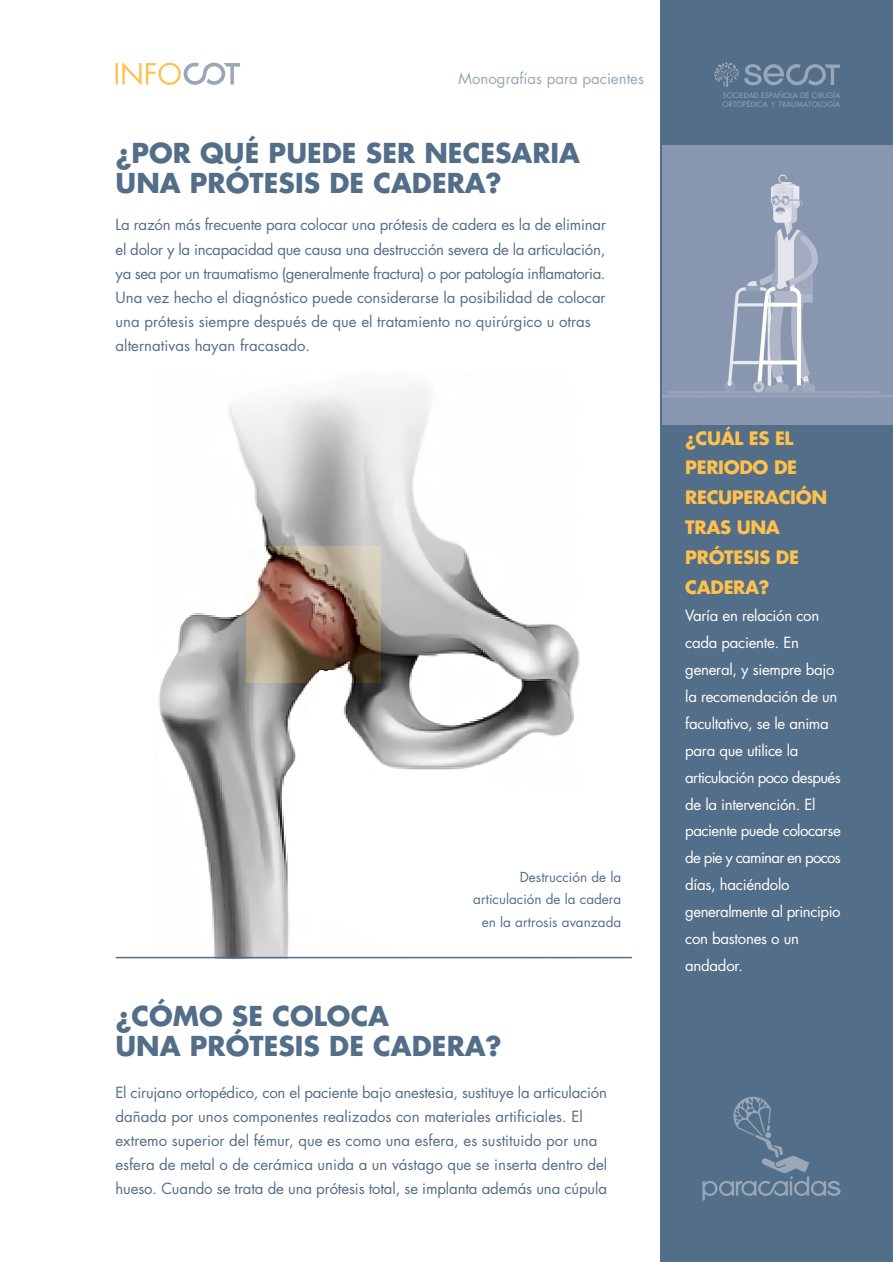
<style>
.page{position:relative;width:893px;height:1262px;background:#fff}
.page>*{position:absolute;margin:0;border:0;box-sizing:border-box;transform-origin:0 0}
.t1{font:700 26.7px/30.6px "Futura Std";color:#536e88}
.t2{font:700 18px/29.8px "Futura Std";letter-spacing:-.02em;color:#ffc14d}
.t3{font:15px/24px "Futura";letter-spacing:-.005em;color:#536e88}
.t4{font:15px/26.8px "Futura";letter-spacing:-.02em;color:#fff}
.t5{font:15px "Futura";color:#98a8b8}
.t6{font:13.5px/22.5px "Futura";color:#536e88;text-align:right}
.t7{font:7.2px/8.9px "Futura";letter-spacing:.015em;color:#98a8b8}
</style>
<div class="page">
<img style="left:158px;top:388px;width:422px;height:568px">
<img style="left:246px;top:547px;width:134px;height:135px">
<hr style="left:116px;top:956px;width:516px;height:2px;background:#536e88">
<div style="left:660px;top:0;width:232px;height:1262px;background:#536e88"></div>
<svg style="left:714px;top:62px;width:125px;height:25px"></svg>
<svg style="left:116px;top:62px;width:124px;height:23px"></svg>
<svg style="left:702px;top:1096px;width:138px;height:104px"></svg>
<img style="left:662px;top:145px;width:230px;height:279px">
<p class="t5" style="left:458px;top:69px;width:187px">Monografías para pacientes</p>
<h1 class="t1" style="left:116px;top:137px;width:466px">¿POR QUÉ PUEDE SER NECESARIA<br>UNA PRÓTESIS DE CADERA?</h1>
<p class="t3" style="left:116px;top:213px;width:492px">La razón más frecuente para colocar una prótesis de cadera es la de eliminar el dolor y la incapacidad que causa una destrucción severa de la articulación, ya sea por un traumatismo (generalmente fractura) o por patología inflamatoria.<br>Una vez hecho el diagnóstico puede considerarse la posibilidad de colocar una prótesis siempre después de que el tratamiento no quirúrgico u otras alternativas hayan fracasado.</p>
<p class="t6" style="left:473px;top:865px;width:150px">Destrucción de la articulación de la cadera en la artrosis avanzada</p>
<h1 class="t1" style="left:115px;top:1000px;width:387px">¿CÓMO SE COLOCA<br>UNA PRÓTESIS DE CADERA?</h1>
<p class="t3" style="left:115px;top:1080px;width:493px">El cirujano ortopédico, con el paciente bajo anestesia, sustituye la articulación dañada por unos componentes realizados con materiales artificiales. El extremo superior del fémur, que es como una esfera, es sustituido por una esfera de metal o de cerámica unida a un vástago que se inserta dentro del hueso. Cuando se trata de una prótesis total, se implanta además una cúpula</p>
<p class="t7" style="left:722px;top:91px;width:119px">SOCIEDAD ESPAÑOLA DE CIRUGÍA<br>ORTOPÉDICA Y TRAUMATOLOGÍA</p>
<p class="t2" style="left:685px;top:422px;width:143px">¿CUÁL ES EL<br>PERIODO DE<br>RECUPERACIÓN<br>TRAS UNA<br>PRÓTESIS DE<br>CADERA?</p>
<p class="t4" style="left:685px;top:602px;width:157px">Varía en relación con cada paciente. En general, y siempre bajo la recomendación de un facultativo, se le anima para que utilice la articulación poco después de la intervención. El paciente puede colocarse de pie y caminar en pocos días, haciéndolo generalmente al principio con bastones o un andador.</p>
</div>
